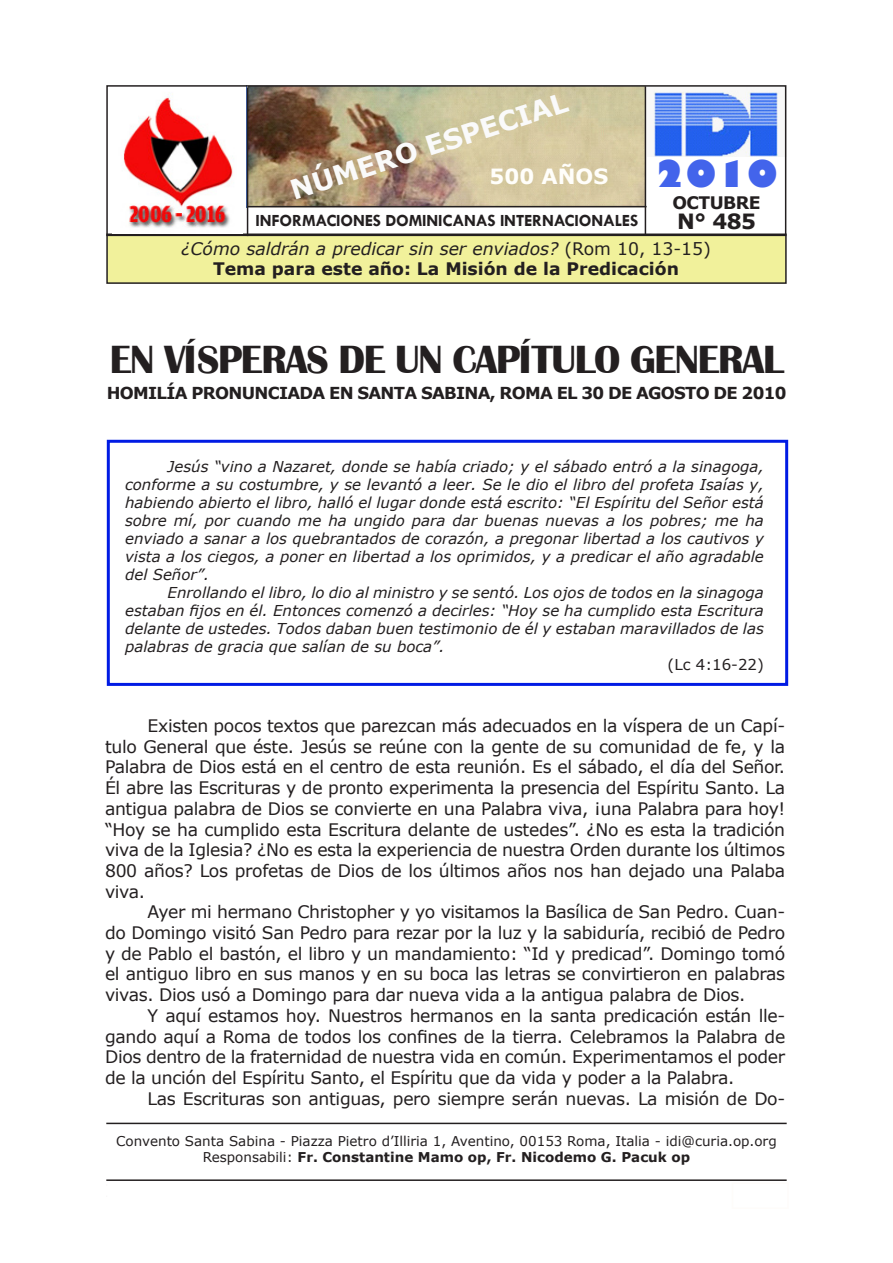
<style>
.page{position:relative;width:893px;height:1263px;background:#fff}
.page>*{position:absolute;margin:0;border:0;box-sizing:border-box;transform-origin:0 0}
.titles{font:700 40.5px "Britannic";letter-spacing:-.03em;color:#231f20}
.t1{font:800 36px "Gill Sans";color:#4364eb}
.Body{font:700 27px "Verdana";color:#fafafa}
.t2{font:700 21px "Verdana";color:#fffefa}
.t3{font:700 21px "Verdana";color:#231f20}
.Body-2{font:17.25px/20.7px "Verdana";letter-spacing:-.02em;color:#231f20;text-align:justify}
.t4{font:italic 17.25px "Verdana";color:#231f20}
.t5{font:700 17.25px "Tw Cen";letter-spacing:-.01em;color:#231f20}
.t6{font:700 17.25px "Verdana";color:#231f20}
.t7{font:700 17.25px "Verdana";letter-spacing:-.03em;color:#231f20}
.Sub_titles{font:700 16.5px "Verdana";letter-spacing:-.04em;color:#231f20}
.Body-3{font:italic 15px/18px "Verdana";color:#231f20;text-align:justify}
.Body-4{font:15px "Verdana";color:#231f20}
.t8{font:13.5px "Verdana";color:#231f20}
.t9{font:700 13.5px "Verdana";color:#231f20}
.s1{font-style:normal}
.s2{font-weight:400}
</style>
<div class="page">
<hr style="left:106px;top:1179px;width:681px;height:2px;background:#231f20">
<div style="left:106px;top:237px;width:681px;height:47px;background:#f1f19b"></div>
<img style="left:106px;top:85px;width:681px;height:152px">
<hr style="left:106px;top:1123px;width:681px;height:1px;background:#231f20">
<hr style="left:247px;top:87px;width:1px;height:149px;background:#231f20">
<hr style="left:645px;top:86px;width:1px;height:149px;background:#231f20">
<hr style="left:247px;top:206px;width:400px;height:1px;background:#231f20">
<div style="left:107px;top:440px;width:681px;height:246px;border:3px solid #001be4"></div>
<p class="Body" style="left:285px;top:173px;width:292px;rotate:-18deg">NÚMERO ESPECIAL</p>
<p class="t2" style="left:489px;top:162px;width:120px">500 AÑOS</p>
<p class="t1" style="left:655px;top:151px;width:124px">2010</p>
<p class="t7" style="left:672px;top:191px;width:90px">OCTUBRE</p>
<p class="t5" style="left:255px;top:210px;width:384px">INFORMACIONES DOMINICANAS INTERNACIONALES</p>
<p class="t3" style="left:677px;top:206px;width:80px">N° 485</p>
<p class="t4" style="left:181px;top:237px;width:531px">¿Cómo saldrán a predicar sin ser enviados? <span class="s1">(Rom 10, 13-15)</span></p>
<p class="t6" style="left:213px;top:256px;width:467px">Tema para este año: La Misión de la Predicación</p>
<p class="titles" style="left:110px;top:337px;width:676px">EN VÍSPERAS DE UN CAPÍTULO GENERAL</p>
<p class="Sub_titles" style="left:107px;top:381px;width:681px">HOMILÍA PRONUNCIADA EN SANTA SABINA, ROMA EL 30 DE AGOSTO DE 2010</p>
<p class="Body-3" style="left:125px;top:457px;width:640px;text-indent:43px">Jesús “vino a Nazaret, donde se había criado; y el sábado entró a la sinagoga, conforme a su costumbre, y se levantó a leer. Se le dio el libro del profeta Isaías y, habiendo abierto el libro, halló el lugar donde está escrito: “El Espíritu del Señor está sobre mí, por cuando me ha ungido para dar buenas nuevas a los pobres; me ha enviado a sanar a los quebrantados de corazón, a pregonar libertad a los cautivos y vista a los ciegos, a poner en libertad a los oprimidos, y a predicar el año agradable del Señor”.</p>
<p class="Body-3" style="left:125px;top:583px;width:640px;text-indent:43px">Enrollando el libro, lo dio al ministro y se sentó. Los ojos de todos en la sinagoga estaban fijos en él. Entonces comenzó a decirles: “Hoy se ha cumplido esta Escritura delante de ustedes. Todos daban buen testimonio de él y estaban maravillados de las palabras de gracia que salían de su boca”.</p>
<p class="Body-4" style="left:667px;top:654px;width:98px">(Lc 4:16-22)</p>
<p class="Body-2" style="left:105px;top:715px;width:682px;text-indent:43px">Existen pocos textos que parezcan más adecuados en la víspera de un Capí&shy;tulo General que éste. Jesús se reúne con la gente de su comunidad de fe, y la Palabra de Dios está en el centro de esta reunión. Es el sábado, el día del Señor.<br>Él abre las Escrituras y de pronto experimenta la presencia del Espíritu Santo. La antigua palabra de Dios se convierte en una Palabra viva, ¡una Palabra para hoy! “Hoy se ha cumplido esta Escritura delante de ustedes”. ¿No es esta la tradición viva de la Iglesia? ¿No es esta la experiencia de nuestra Orden durante los últimos 800 años? Los profetas de Dios de los últimos años nos han dejado una Palaba viva.</p>
<p class="Body-2" style="left:105px;top:901px;width:682px;text-indent:43px">Ayer mi hermano Christopher y yo visitamos la Basílica de San Pedro. Cuan&shy;do Domingo visitó San Pedro para rezar por la luz y la sabiduría, recibió de Pedro y de Pablo el bastón, el libro y un mandamiento: “Id y predicad”. Domingo tomó el antiguo libro en sus manos y en su boca las letras se convirtieron en palabras vivas. Dios usó a Domingo para dar nueva vida a la antigua palabra de Dios.</p>
<p class="Body-2" style="left:105px;top:1005px;width:682px;text-indent:43px">Y aquí estamos hoy. Nuestros hermanos en la santa predicación están lle&shy;gando aquí a Roma de todos los confines de la tierra. Celebramos la Palabra de Dios dentro de la fraternidad de nuestra vida en común. Experimentamos el poder de la unción del Espíritu Santo, el Espíritu que da vida y poder a la Palabra.</p>
<p class="Body-2" style="left:148px;top:1088px;width:639px">Las Escrituras son antiguas, pero siempre serán nuevas. La misión de Do-</p>
<p class="t8" style="left:116px;top:1131px;width:662px">Convento Santa Sabina - Piazza Pietro d’Illiria 1, Aventino, 00153 Roma, Italia - idi@curia.op.org</p>
<p class="t9" style="left:203px;top:1147px;width:489px"><span class="s2">Responsabili:</span> Fr. Constantine Mamo op, Fr. Nicodemo G. Pacuk op</p>
</div>
